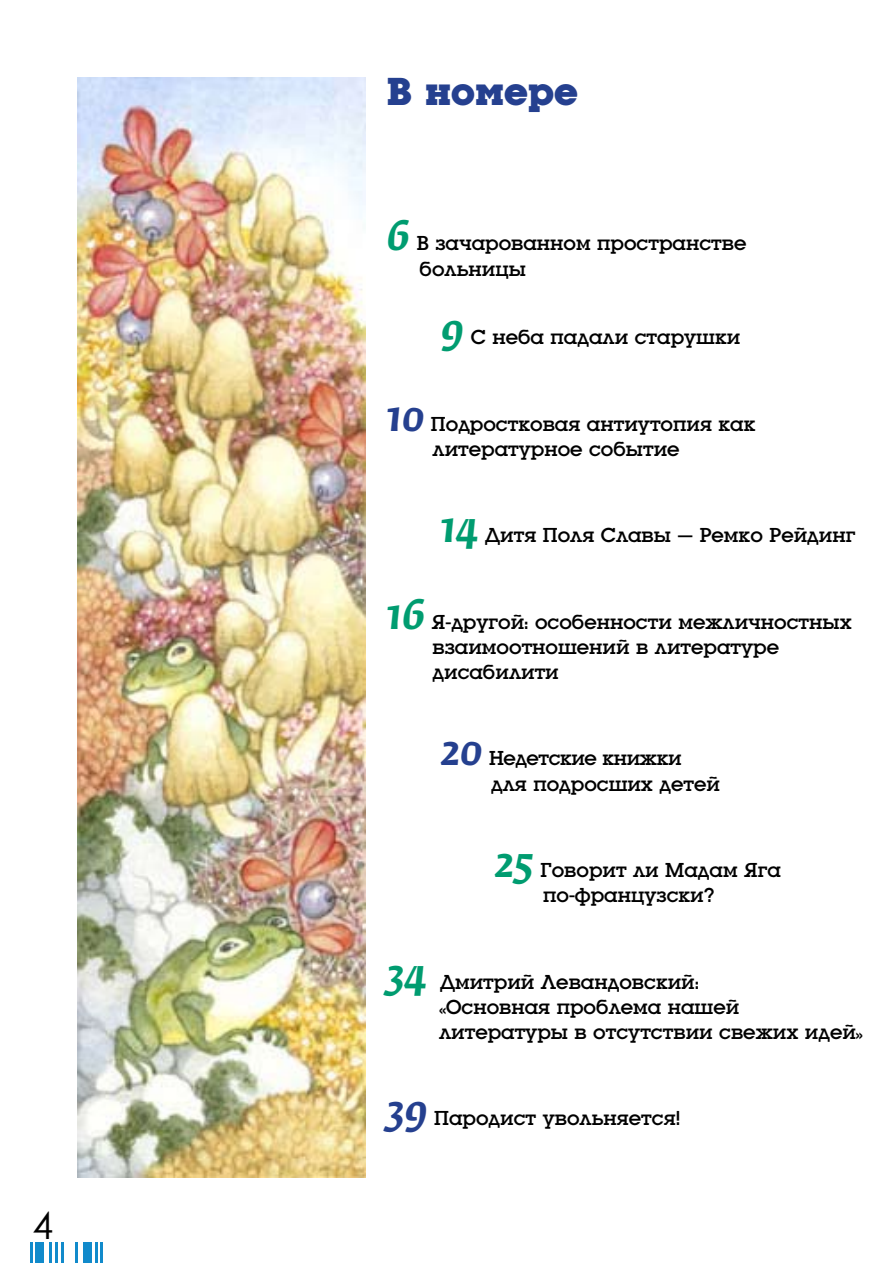
<style>
.page{position:relative;width:893px;height:1263px;background:#fff}
.page>*{position:absolute;margin:0;border:0;box-sizing:border-box;transform-origin:0 0}
.t1{font:700 40.5px "Luga";color:#25408f}
.t2{font:37.5px "Century Gothic";color:#000}
.t3{font:21px/25.2px "Luga";color:#000}
.s1{font-family:"Fedra Serif A Pro";font-weight:500;font-style:italic;font-size:42px;color:#009c70}
.s2{font-family:"Fedra Serif A Pro";font-weight:500;font-style:italic;font-size:42px;color:#25408f}
</style>
<div class="page">
<img style="left:77px;top:77px;width:288px;height:1101px">
<hr style="left:95px;top:1242px;width:2px;height:21px;background:#118acb">
<hr style="left:101px;top:1242px;width:2px;height:21px;background:#118acb">
<div style="left:36px;top:1242px;width:8px;height:21px;background:#118acb"></div>
<div style="left:84px;top:1242px;width:8px;height:21px;background:#118acb"></div>
<hr style="left:30px;top:1242px;width:2px;height:21px;background:#118acb">
<hr style="left:50px;top:1242px;width:2px;height:21px;background:#118acb">
<hr style="left:55px;top:1242px;width:3px;height:21px;background:#118acb">
<hr style="left:61px;top:1242px;width:3px;height:21px;background:#118acb">
<hr style="left:75px;top:1242px;width:3px;height:21px;background:#118acb">
<h2 class="t2" style="left:33px;top:1199px;width:22px">4</h2>
<h1 class="t1" style="left:387px;top:70px;width:192px">В номере</h1>
<p class="t3" style="left:419px;top:231px;width:328px;text-indent:-33px"><span class="s1">6</span> В зачарованном пространстве больницы</p>
<p class="t3" style="left:441px;top:325px;width:301px"><span class="s1">9</span> С неба падали старушки</p>
<p class="t3" style="left:432px;top:411px;width:325px;text-indent:-46px"><span class="s2">10</span> Подростковая антиутопия как литературное событие</p>
<p class="t3" style="left:441px;top:523px;width:416px"><span class="s1">14</span> Дитя Поля Славы – Ремко Рейдинг</p>
<p class="t3" style="left:432px;top:609px;width:421px;text-indent:-46px"><span class="s1">16</span> Я-другой: особенности межличностных взаимоотношений в литературе дисабилити</p>
<p class="t3" style="left:491px;top:746px;width:230px;text-indent:-50px"><span class="s2">20</span> Недетские книжки для подросших детей</p>
<p class="t3" style="left:543px;top:858px;width:239px;text-indent:-48px"><span class="s1">25</span> Говорит ли Мадам Яга по-французски?</p>
<p class="t3" style="left:439px;top:969px;width:425px;text-indent:-52px"><span class="s1">34</span> Дмитрий Левандовский:<br>«Основная проблема нашей литературы в отсутствии свежих идей»</p>
<p class="t3" style="left:387px;top:1106px;width:295px"><span class="s2">39</span> Пародист увольняется!</p>
</div>
